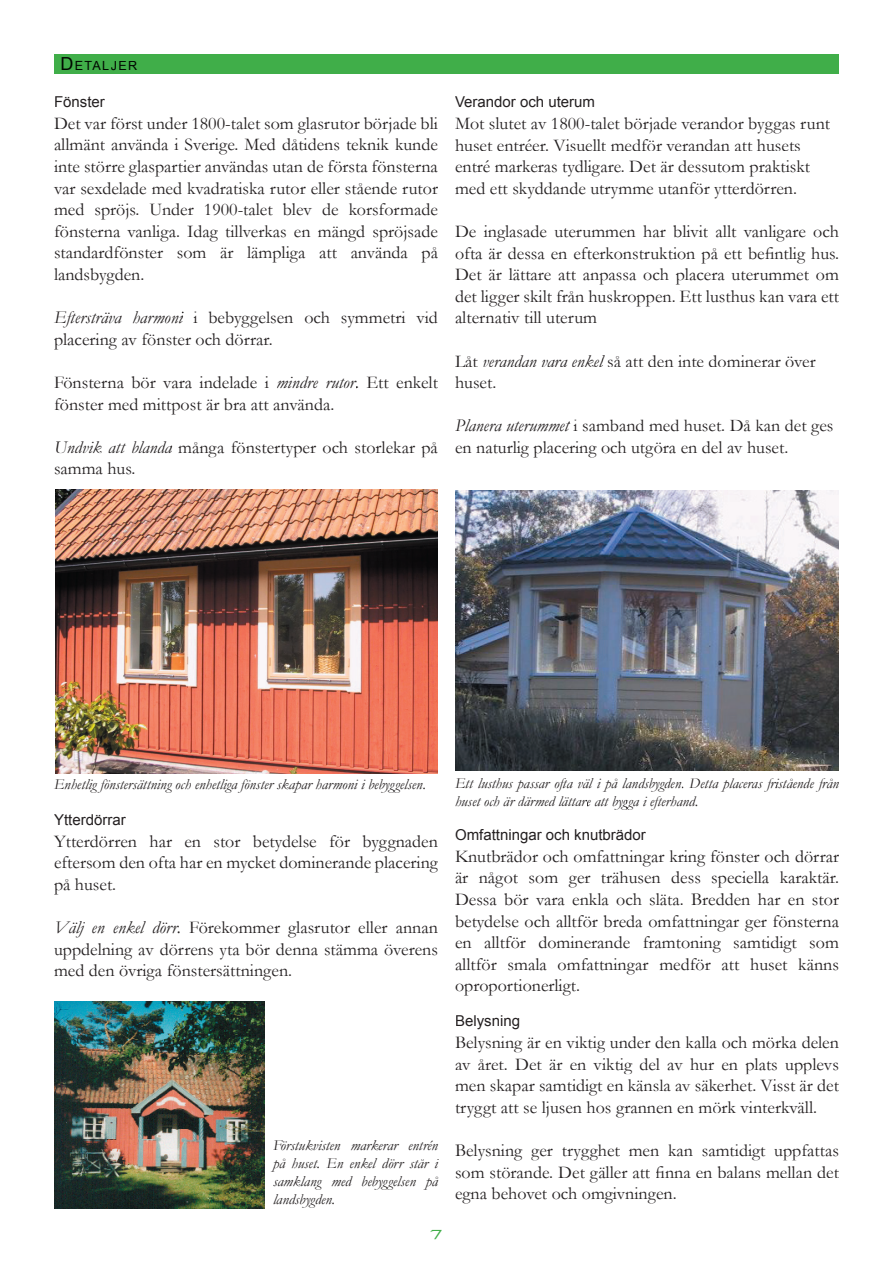
<style>
.page{position:relative;width:893px;height:1263px;background:#fff}
.page>*{position:absolute;margin:0;border:0;box-sizing:border-box;transform-origin:0 0}
.t1{font:18px/21.6px "Garamond";color:#231f20;text-align:justify}
.t2{font:italic 15px/18px "Garamond";color:#231f20;text-align:justify}
.t3{font:15px "Arial";color:#231f20}
.t4{font:13.5px "Times New Roman";color:#40ae49;scale:2 1}
.t5{font:12.6px "Arial";letter-spacing:.105em;color:#000700}
.s1{font-size:18px}
.s2{font-style:italic}
</style>
<div class="page">
<img style="left:55px;top:489px;width:383px;height:284px">
<div style="left:54px;top:54px;width:785px;height:20px;background:#40ae49"></div>
<img style="left:455px;top:491px;width:384px;height:280px">
<img style="left:54px;top:1002px;width:210px;height:206px">
<p class="t5" style="left:60px;top:57px;width:78px"><span class="s1">D</span>ETALJER</p>
<p class="t3" style="left:54px;top:92px;width:52px">Fönster</p>
<p class="t1" style="left:54px;top:112px;width:385px">Det var först under 1800-talet som glasrutor började bli allmänt använda i Sverige. Med dåtidens teknik kunde inte större glaspartier användas utan de första fönsterna var sexdelade med kvadratiska rutor eller stående rutor med spröjs. Under 1900-talet blev de korsformade fönsterna vanliga. Idag tillverkas en mängd spröjsade standardfönster som är lämpliga att använda på landsbygden.</p>
<p class="t1" style="left:54px;top:306px;width:385px"><span class="s2">Eftersträva harmoni</span> i bebyggelsen och symmetri vid placering av fönster och dörrar.</p>
<p class="t1" style="left:54px;top:371px;width:385px">Fönsterna bör vara indelade i <span class="s2">mindre rutor</span>. Ett enkelt fönster med mittpost är bra att använda.</p>
<p class="t1" style="left:54px;top:436px;width:385px"><span class="s2">Undvik att blanda</span> många fönstertyper och storlekar på samma hus.</p>
<p class="t3" style="left:455px;top:92px;width:142px">Verandor och uterum</p>
<p class="t1" style="left:455px;top:112px;width:377px;text-align:left">Mot slutet av 1800-talet började verandor byggas runt huset entréer. Visuellt medför verandan att husets entré markeras tydligare. Det är dessutom praktiskt med ett skyddande utrymme utanför ytterdörren.</p>
<p class="t1" style="left:455px;top:220px;width:385px">De inglasade uterummen har blivit allt vanligare och ofta är dessa en efterkonstruktion på ett befintlig hus.<br>Det är lättare att anpassa och placera uterummet om det ligger skilt från huskroppen. Ett lusthus kan vara ett alternativ till uterum</p>
<p class="t1" style="left:455px;top:350px;width:362px">Låt <span class="s2">verandan vara enkel</span> så att den inte dominerar över huset.</p>
<p class="t1" style="left:455px;top:414px;width:380px"><span class="s2">Planera uterummet</span> i samband med huset. Då kan det ges en naturlig placering och utgöra en del av huset.</p>
<p class="t2" style="left:54px;top:775px;width:373px">Enhetlig fönstersättning och enhetliga fönster skapar harmoni i bebyggelsen.</p>
<p class="t3" style="left:54px;top:810px;width:73px">Ytterdörrar</p>
<p class="t1" style="left:54px;top:830px;width:385px">Ytterdörren har en stor betydelse för byggnaden eftersom den ofta har en mycket dominerande placering på huset.</p>
<p class="t1" style="left:54px;top:916px;width:385px"><span class="s2">Välj en enkel dörr.</span> Förekommer glasrutor eller annan uppdelning av dörrens yta bör denna stämma överens med den övriga fönstersättningen.</p>
<p class="t2" style="left:273px;top:1136px;width:166px">Förstukvisten markerar entrén på huset. En enkel dörr står i samklang med bebyggelsen på landsbygden.</p>
<p class="t4" style="left:429px;top:1225px;width:8px">7</p>
<p class="t2" style="left:455px;top:774px;width:385px">Ett lusthus passar ofta väl i på landsbygden. Detta placeras fristående från huset och är därmed lättare att bygga i efterhand.</p>
<p class="t3" style="left:455px;top:825px;width:192px">Omfattningar och knutbrädor</p>
<p class="t1" style="left:455px;top:845px;width:385px">Knutbrädor och omfattningar kring fönster och dörrar är något som ger trähusen dess speciella karaktär.<br>Dessa bör vara enkla och släta. Bredden har en stor betydelse och alltför breda omfattningar ger fönsterna en alltför dominerande framtoning samtidigt som alltför smala omfattningar medför att huset känns oproportionerligt.</p>
<p class="t3" style="left:455px;top:1011px;width:67px">Belysning</p>
<p class="t1" style="left:455px;top:1031px;width:385px">Belysning är en viktig under den kalla och mörka delen av året. Det är en viktig del av hur en plats upplevs men skapar samtidigt en känsla av säkerhet. Visst är det tryggt att se ljusen hos grannen en mörk vinterkväll.</p>
<p class="t1" style="left:455px;top:1139px;width:69px">Belysning</p>
<p class="t1" style="left:455px;top:1139px;width:385px;text-indent:76px">ger trygghet men kan samtidigt uppfattas som störande. Det gäller att finna en balans mellan det egna behovet och omgivningen.</p>
</div>
